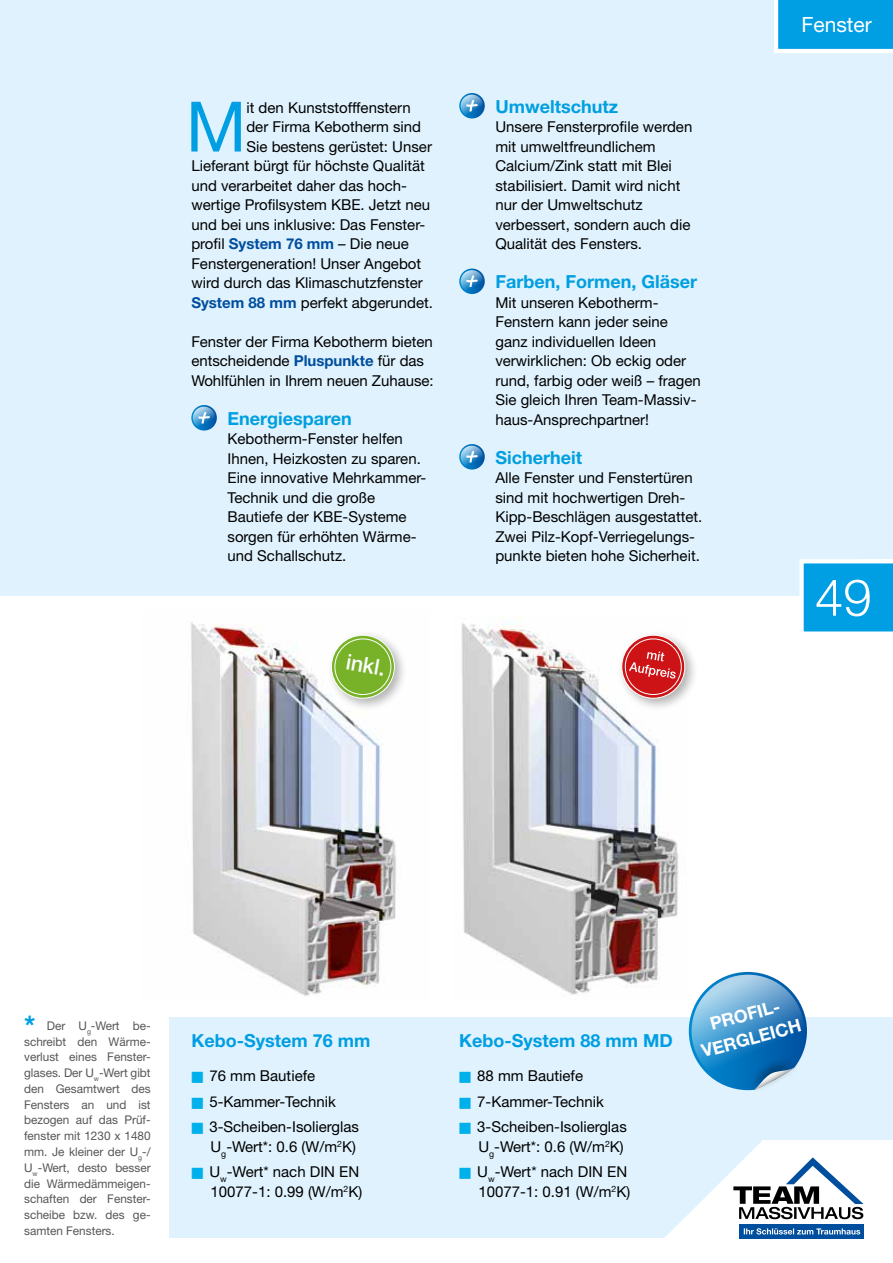
<style>
.page{position:relative;width:893px;height:1263px;background:#fff}
.page>*{position:absolute;margin:0;border:0;box-sizing:border-box;transform-origin:0 0}
.t1{font:69.6px "Helvetica Neue LT Pro";color:#009ee3}
.t2{font:300 51px "Helvetica Neue LT Pro";color:#fff}
.t3{font:700 28.5px "Helvetica Neue LT Pro";color:#009ee3}
.t4{font:500 21.75px "Helvetica Neue LT Pro";color:#fff}
.t5{font:21px "Helvetica Neue LT Pro";color:#fff}
.t6{font:700 18px "Helvetica Neue LT Pro";color:#009fe0}
.t7{font:700 18px "Helvetica Neue LT Pro";color:#009ee3}
.t8{font:700 17.7px/24px "Helvetica Neue LT Pro";color:#fff;text-align:center}
.t9{font:15px/19.5px "Helvetica Neue LT Pro";color:#000}
.t10{font:12px/15.8px "Helvetica Neue LT Pro";color:#565656;text-align:justify}
.s1{font-weight:700;color:#004e9e}
.s2{color:#00b0eb}
</style>
<div class="page">
<img style="left:461px;top:617px;width:218px;height:378px">
<div style="left:169px;top:1017px;width:724px;height:220px;background:#dff2fd"></div>
<div style="left:0;top:0;width:893px;height:595px;background:#dff2fd"></div>
<svg style="left:619px;top:1140px;width:274px;height:99px"></svg>
<svg style="left:774px;top:0;width:119px;height:53px;background:#1ba8e6"></svg>
<img style="left:191px;top:622px;width:205px;height:374px">
<div style="left:326px;top:630px;width:82px;height:82px;background:#000;opacity:.3"></div>
<div style="left:331px;top:635px;width:63px;height:63px;background:#77b229;border-radius:50%"></div>
<div style="left:331px;top:635px;width:64px;height:64px;border:1px solid #fff;border-radius:50%"></div>
<div style="left:334px;top:638px;width:57px;height:57px;border:1px solid #fff;border-radius:50%"></div>
<svg style="left:191px;top:405px;width:26px;height:26px"></svg>
<svg style="left:193px;top:407px;width:22px;height:22px"></svg>
<svg style="left:198px;top:412px;width:12px;height:12px"></svg>
<svg style="left:459px;top:93px;width:26px;height:26px"></svg>
<svg style="left:461px;top:95px;width:22px;height:22px"></svg>
<svg style="left:466px;top:100px;width:12px;height:12px"></svg>
<svg style="left:459px;top:268px;width:26px;height:26px"></svg>
<svg style="left:461px;top:270px;width:22px;height:22px"></svg>
<svg style="left:466px;top:275px;width:12px;height:12px"></svg>
<svg style="left:459px;top:444px;width:26px;height:26px"></svg>
<svg style="left:461px;top:446px;width:22px;height:22px"></svg>
<svg style="left:466px;top:451px;width:12px;height:12px"></svg>
<svg style="left:689px;top:972px;width:118px;height:118px"></svg>
<div style="left:617px;top:630px;width:81px;height:82px;background:#000;opacity:.3"></div>
<svg style="left:622px;top:635px;width:63px;height:63px;background:#d22d2f"></svg>
<div style="left:621px;top:635px;width:64px;height:64px;border:1px solid #fff;border-radius:50%"></div>
<div style="left:625px;top:638px;width:57px;height:57px;border:1px solid #fff;border-radius:50%"></div>
<svg style="left:629px;top:651px;width:47px;height:28px"></svg>
<svg style="left:799px;top:559px;width:94px;height:73px;background:#1da9e6"></svg>
<h1 class="t1" style="left:186px;top:84px;width:62px">M</h1>
<p class="t9" style="left:246px;top:97px;width:166px">it den Kunststofffenstern</p>
<p class="t9" style="left:246px;top:117px;width:176px">der Firma Kebotherm sind</p>
<p class="t9" style="left:246px;top:136px;width:187px">Sie bestens gerüstet: Unser</p>
<p class="t9" style="left:191px;top:156px;width:235px">Lieferant bürgt für höchste Qualität</p>
<p class="t9" style="left:191px;top:175px;width:217px">und verarbeitet daher das hoch-</p>
<p class="t9" style="left:191px;top:195px;width:240px">wertige Profilsystem KBE. Jetzt neu</p>
<p class="t9" style="left:191px;top:214px;width:235px">und bei uns inklusive: Das Fenster-</p>
<p class="t9" style="left:191px;top:234px;width:219px">profil <span class="s1">System 76 mm</span> – Die neue</p>
<p class="t9" style="left:191px;top:253px;width:231px">Fenstergeneration! Unser Angebot</p>
<p class="t9" style="left:191px;top:273px;width:233px">wird durch das Klimaschutzfenster</p>
<p class="t9" style="left:191px;top:292px;width:243px"><span class="s1">System 88 mm</span> perfekt abgerundet.</p>
<p class="t9" style="left:191px;top:331px;width:244px">Fenster der Firma Kebotherm bieten entscheidende <span class="s1">Pluspunkte</span> für das<br>Wohlfühlen in Ihrem neuen Zuhause:</p>
<p class="t6" style="left:227px;top:407px;width:126px">Energiesparen</p>
<p class="t9" style="left:227px;top:429px;width:200px">Kebotherm-Fenster helfen<br>Ihnen, Heizkosten zu sparen.<br>Eine innovative Mehrkammer-<br>Technik und die große<br>Bautiefe der KBE-Systeme sorgen für erhöhten Wärme&shy;und Schallschutz.</p>
<h3 class="t4" style="left:349px;top:649px;width:41px;rotate:10deg">inkl.</h3>
<p class="t6" style="left:495px;top:95px;width:124px">Umweltschutz</p>
<p class="t9" style="left:495px;top:117px;width:198px">Unsere Fensterprofile werden mit umweltfreundlichem<br>Calcium/Zink statt mit Blei stabilisiert. Damit wird nicht nur der Umweltschutz verbessert, sondern auch die<br>Qualität des Fensters.</p>
<p class="t6" style="left:495px;top:270px;width:203px">Farben, Formen, Gläser</p>
<p class="t9" style="left:495px;top:292px;width:207px">Mit unseren Kebotherm-<br>Fenstern kann jeder seine ganz individuellen Ideen verwirklichen: Ob eckig oder rund, farbig oder weiß – fragen<br>Sie gleich Ihren Team-Massiv&shy;haus-Ansprechpartner!</p>
<p class="t6" style="left:495px;top:446px;width:88px">Sicherheit</p>
<p class="t9" style="left:495px;top:468px;width:208px">Alle Fenster und Fenstertüren sind mit hochwertigen Dreh-<br>Kipp-Beschlägen ausgestattet.<br>Zwei Pilz-Kopf-Verriegelungs&shy;punkte bieten hohe Sicherheit.</p>
<h3 class="t5" style="left:775px;top:12px;width:98px">Haustüren</h3>
<h3 class="t5" style="left:801px;top:12px;width:72px">Fenster</h3>
<h2 class="t2" style="left:815px;top:566px;width:58px">49</h2>
<h3 class="t3" style="left:24px;top:1008px;width:13px">*</h3>
<p class="t10" style="left:24px;top:1017px;width:128px;text-indent:23px">Der U<sub>g</sub>-Wert be&shy;schreibt den Wärme&shy;verlust eines Fenster&shy;glases. Der U<sub>w</sub>-Wert gibt den Gesamtwert des Fensters an und ist bezogen auf das Prüf&shy;fenster mit 1230 x 1480 mm. Je kleiner der U<sub>g</sub>-/ U<sub>w</sub>-Wert, desto besser die Wärmedämmeigen&shy;schaften der Fenster&shy;scheibe bzw. des ge&shy;samten Fensters.</p>
<p class="t7" style="left:191px;top:1030px;width:180px">Kebo-System 76 mm</p>
<p class="t9" style="left:191px;top:1066px;width:125px"><span class="s2">■</span> 76 mm Bautiefe</p>
<p class="t9" style="left:191px;top:1091px;width:146px"><span class="s2">■</span> 5-Kammer-Technik</p>
<p class="t9" style="left:191px;top:1117px;width:169px;text-align:right"><span class="s2">■</span> 3-Scheiben-Isolierglas<br>U<sub>g</sub>-Wert*: 0.6 (W/m<sup>2</sup>K)</p>
<p class="t9" style="left:191px;top:1162px;width:173px;text-align:right"><span class="s2">■</span> U<sub>w</sub>-Wert* nach DIN EN<br>10077-1: 0.99 (W/m<sup>2</sup>K)</p>
<p class="t7" style="left:459px;top:1030px;width:215px">Kebo-System 88 mm MD</p>
<p class="t9" style="left:459px;top:1066px;width:125px"><span class="s2">■</span> 88 mm Bautiefe</p>
<p class="t9" style="left:459px;top:1091px;width:146px"><span class="s2">■</span> 7-Kammer-Technik</p>
<p class="t9" style="left:459px;top:1117px;width:169px;text-align:right"><span class="s2">■</span> 3-Scheiben-Isolierglas<br>U<sub>g</sub>-Wert*: 0.6 (W/m<sup>2</sup>K)</p>
<p class="t9" style="left:459px;top:1162px;width:173px;text-align:right"><span class="s2">■</span> U<sub>w</sub>-Wert* nach DIN EN<br>10077-1: 0.91 (W/m<sup>2</sup>K)</p>
<p class="t8" style="left:692px;top:1016px;width:104px;rotate:-15deg">PROFIL-<br>VERGLEICH</p>
</div>
